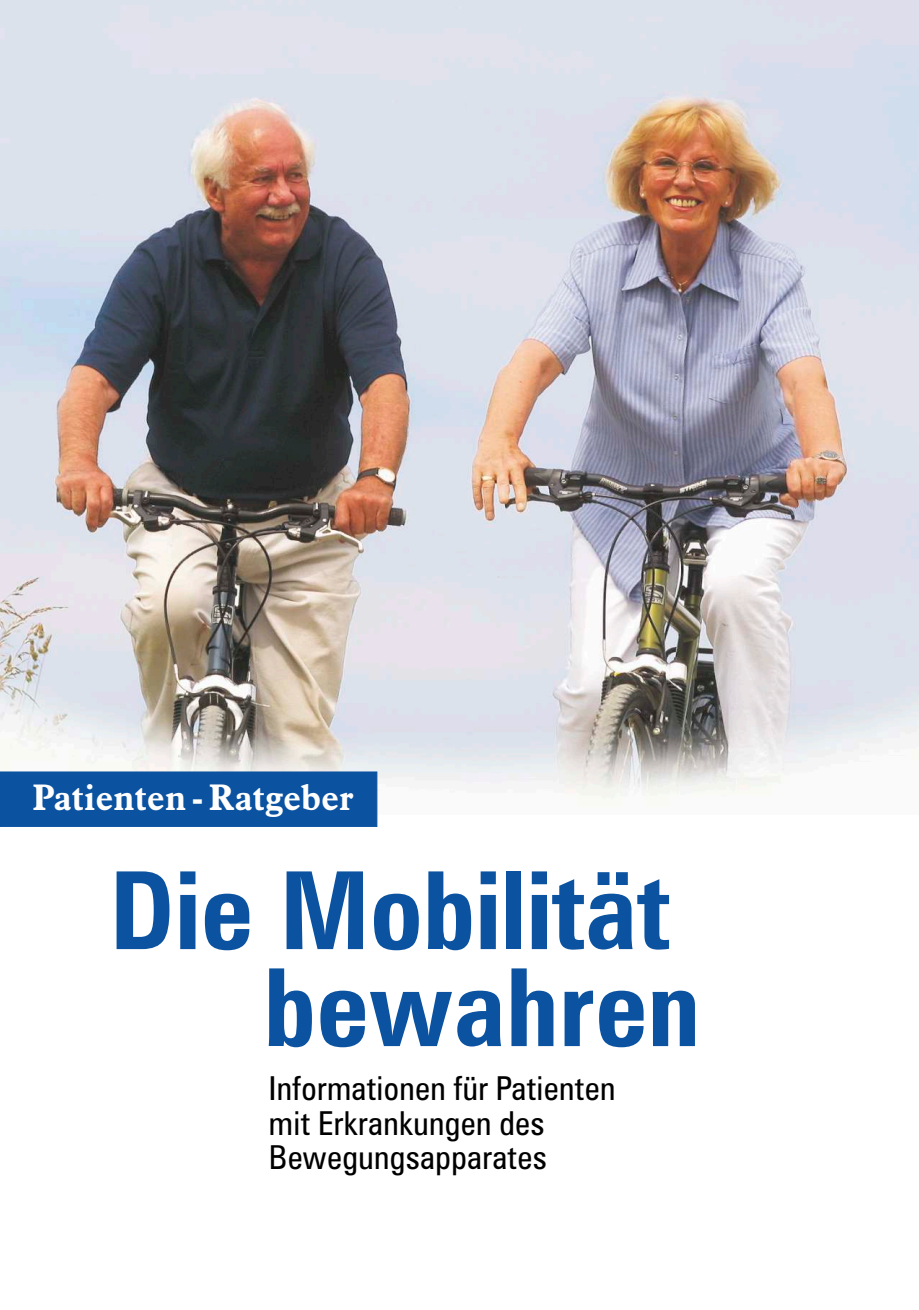
<style>
.page{position:relative;width:919px;height:1310px;background:#fff}
.page>*{position:absolute;margin:0;border:0;box-sizing:border-box;transform-origin:0 0}
.t1{font:700 condensed 108px/96.9px "Zurich BT";color:#0b52a0;text-align:right}
.t2{font:700 36px "Aldine 721 BT";color:#fefefe}
.t3{font:condensed 33px/34.2px "Zurich BT";letter-spacing:.01em;color:#000}
</style>
<div class="page">
<img style="left:0;top:0;width:918px;height:814px">
<div style="left:0;top:771px;width:377px;height:56px;background:#0b52a0"></div>
<p class="t2" style="left:32px;top:782px;width:322px">Patienten-Ratgeber</p>
<h1 class="t1" style="left:109px;top:872px;width:593px">Die Mobilität bewahren</h1>
<p class="t3" style="left:269px;top:1074px;width:348px">Informationen für Patienten mit Erkrankungen des<br>Bewegungsapparates</p>
</div>
